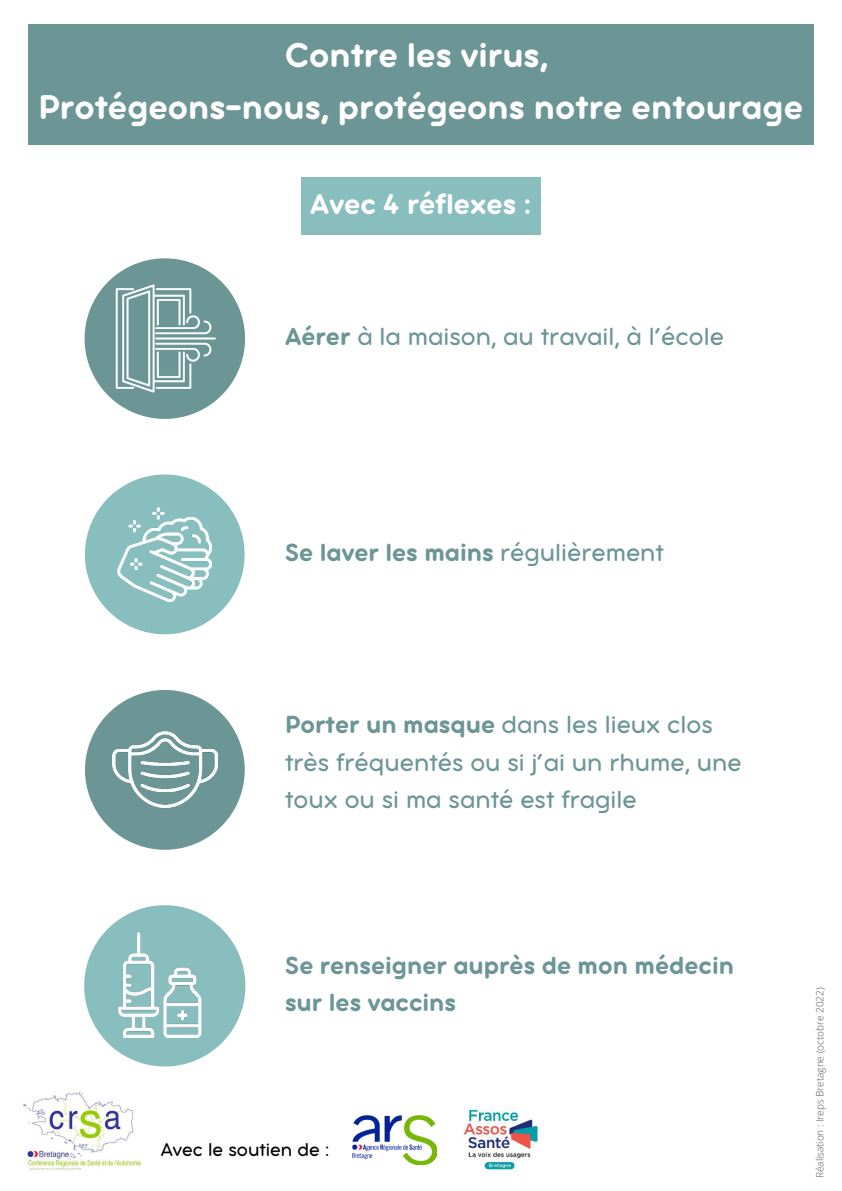
<style>
.page{position:relative;width:842px;height:1191px;background:#fff}
.page>*{position:absolute;margin:0;border:0;box-sizing:border-box;transform-origin:0 0}
.t1{font:37.3px/51.7px "Aristotelica Pro Tx Bld";color:#fff;text-align:center}
.t2{font:31.2px "Aristotelica Pro Tx Bld";color:#fff}
.t3{font:26.9px/37.5px "Aristotelica Pro Tx";color:#6c9596}
.t4{font:26.9px/37.1px "Aristotelica Pro Tx Bld";color:#6c9596}
.t5{font:20.1px "Aristotelica Pro Tx";color:#000}
.t6{font:300 10px "Open Sans";color:#545454}
.s1{font-family:"Aristotelica Pro Tx Bld"}
.s2{font-family:"Aristotelica Pro Tx"}
</style>
<div class="page">
<div style="left:28px;top:24px;width:786px;height:120px;background:#6c9596"></div>
<div style="left:301px;top:177px;width:240px;height:58px;background:#89bebf"></div>
<svg style="left:85px;top:474px;width:160px;height:160px"></svg>
<svg style="left:85px;top:690px;width:160px;height:159px"></svg>
<svg style="left:84px;top:905px;width:161px;height:161px"></svg>
<img style="left:118px;top:507px;width:94px;height:94px">
<img style="left:113px;top:717px;width:104px;height:104px">
<img style="left:108px;top:932px;width:104px;height:104px">
<img style="left:18px;top:1092px;width:123px;height:78px">
<img style="left:84px;top:258px;width:161px;height:161px">
<img style="left:352px;top:1115px;width:84px;height:48px">
<img style="left:464px;top:1106px;width:78px;height:68px">
<h1 class="t1" style="left:38px;top:27px;width:766px">Contre les virus,<br>Protégeons-nous, protégeons notre entourage</h1>
<p class="t2" style="left:310px;top:178px;width:223px">Avec 4 réflexes :</p>
<p class="t3" style="left:285px;top:316px;width:440px"><span class="s1">Aérer</span> à la maison, au travail, à l’école</p>
<p class="t4" style="left:285px;top:531px;width:380px">Se laver les mains <span class="s2">régulièrement</span></p>
<p class="t3" style="left:285px;top:704px;width:458px"><span class="s1">Porter un masque</span> dans les lieux clos très fréquentés ou si j’ai un rhume, une toux ou si ma santé est fragile</p>
<p class="t4" style="left:285px;top:944px;width:450px">Se renseigner auprès de mon médecin sur les vaccins</p>
<p class="t5" style="left:161px;top:1133px;width:170px">Avec le soutien de :</p>
<p class="t6" style="left:813px;top:1177px;width:192px;rotate:-90deg">Réalisation : Ireps Bretagne (octobre 2022)</p>
</div>
